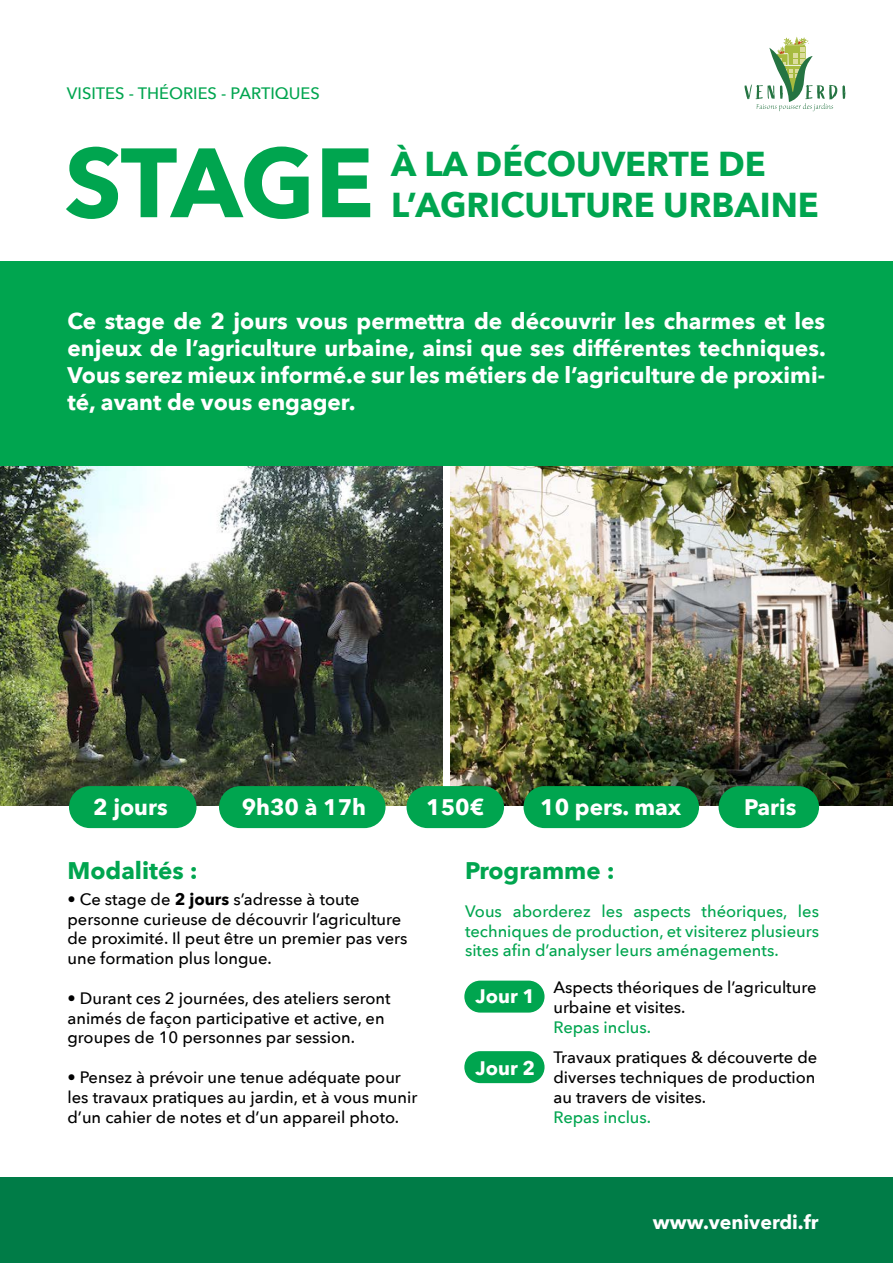
<style>
.page{position:relative;width:893px;height:1263px;background:#fff}
.page>*{position:absolute;margin:0;border:0;box-sizing:border-box;transform-origin:0 0}
.t1{font:700 97.2px "Avenir Next";letter-spacing:-.015em;color:#00a54f}
.t2{font:700 34.5px "Avenir Next";color:#00a54f}
.t3{font:700 24px "Avenir Next";color:#00a54f}
.t4{font:700 22.5px/27px "Avenir Next";color:#fff;text-align:justify}
.t5{font:700 19.5px "Avenir Next";color:#fff}
.t6{font:500 16.5px/19.8px "Avenir Next";color:#000001}
.t7{font:500 16.5px/19.8px "Avenir Next";color:#00a54f;text-align:justify}
.s1{font-weight:700}
</style>
<div class="page">
<div style="left:0;top:1178px;width:893px;height:85px;background:#007c47"></div>
<img style="left:0;top:465px;width:442px;height:341px">
<img style="left:450px;top:465px;width:442px;height:341px">
<svg style="left:744px;top:37px;width:101px;height:74px"></svg>
<div style="left:219px;top:786px;width:167px;height:42px;background:#00a54f;border-radius:21px"></div>
<div style="left:0;top:261px;width:893px;height:204px;background:#00a54f"></div>
<div style="left:718px;top:786px;width:101px;height:42px;background:#00a54f;border-radius:21px"></div>
<div style="left:69px;top:786px;width:127px;height:42px;background:#00a54f;border-radius:21px"></div>
<div style="left:406px;top:786px;width:98px;height:42px;background:#00a54f;border-radius:21px"></div>
<div style="left:524px;top:786px;width:175px;height:42px;background:#00a54f;border-radius:21px"></div>
<div style="left:464px;top:980px;width:80px;height:32px;background:#00a54f;border-radius:16px"></div>
<div style="left:464px;top:1051px;width:80px;height:32px;background:#00a54f;border-radius:16px"></div>
<p class="t7" style="left:67px;top:83px;width:254px">VISITES - THÉORIES - PARTIQUES</p>
<h1 class="t1" style="left:64px;top:99px;width:311px">STAGE</h1>
<h2 class="t2" style="left:391px;top:134px;width:376px">À LA DÉCOUVERTE DE</h2>
<h2 class="t2" style="left:391px;top:175px;width:429px">L’AGRICULTURE URBAINE</h2>
<h3 class="t4" style="left:68px;top:307px;width:760px">Ce stage de 2 jours vous permettra de découvrir les charmes et les enjeux de l’agriculture urbaine, ainsi que ses différentes techniques.<br>Vous serez mieux informé.e sur les métiers de l’agriculture de proximi&shy;té, avant de vous engager.</h3>
<h3 class="t4" style="left:93px;top:793px;width:76px">2 jours</h3>
<h3 class="t4" style="left:242px;top:793px;width:126px">9h30 à 17h</h3>
<h3 class="t4" style="left:426px;top:793px;width:60px">150€</h3>
<h3 class="t4" style="left:540px;top:793px;width:143px">10 pers. max</h3>
<h3 class="t4" style="left:744px;top:793px;width:54px">Paris</h3>
<h3 class="t3" style="left:68px;top:850px;width:132px">Modalités :</h3>
<p class="t6" style="left:68px;top:888px;width:341px">• Ce stage de <span class="s1">2 jours</span> s’adresse à toute personne curieuse de découvrir l’agriculture de proximité. Il peut être un premier pas vers une formation plus longue.</p>
<p class="t6" style="left:68px;top:987px;width:325px">• Durant ces 2 journées, des ateliers seront animés de façon participative et active, en groupes de 10 personnes par session.</p>
<p class="t6" style="left:68px;top:1067px;width:351px">• Pensez à prévoir une tenue adéquate pour les travaux pratiques au jardin, et à vous munir d’un cahier de notes et d’un appareil photo.</p>
<h3 class="t3" style="left:465px;top:850px;width:151px">Programme :</h3>
<p class="t7" style="left:465px;top:900px;width:355px">Vous aborderez les aspects théoriques, les techniques de production, et visiterez plusieurs sites afin d’analyser leurs aménagements.</p>
<p class="t5" style="left:475px;top:979px;width:61px">Jour 1</p>
<p class="t6" style="left:553px;top:977px;width:265px">Aspects théoriques de l’agriculture urbaine et visites.</p>
<p class="t7" style="left:553px;top:1016px;width:99px">Repas inclus.</p>
<p class="t5" style="left:475px;top:1051px;width:61px">Jour 2</p>
<p class="t6" style="left:553px;top:1047px;width:265px;text-align:justify">Travaux pratiques &amp; découverte de diverses techniques de production au travers de visites.</p>
<p class="t7" style="left:553px;top:1107px;width:99px">Repas inclus.</p>
<p class="t5" style="left:653px;top:1205px;width:167px">www.veniverdi.fr</p>
</div>
